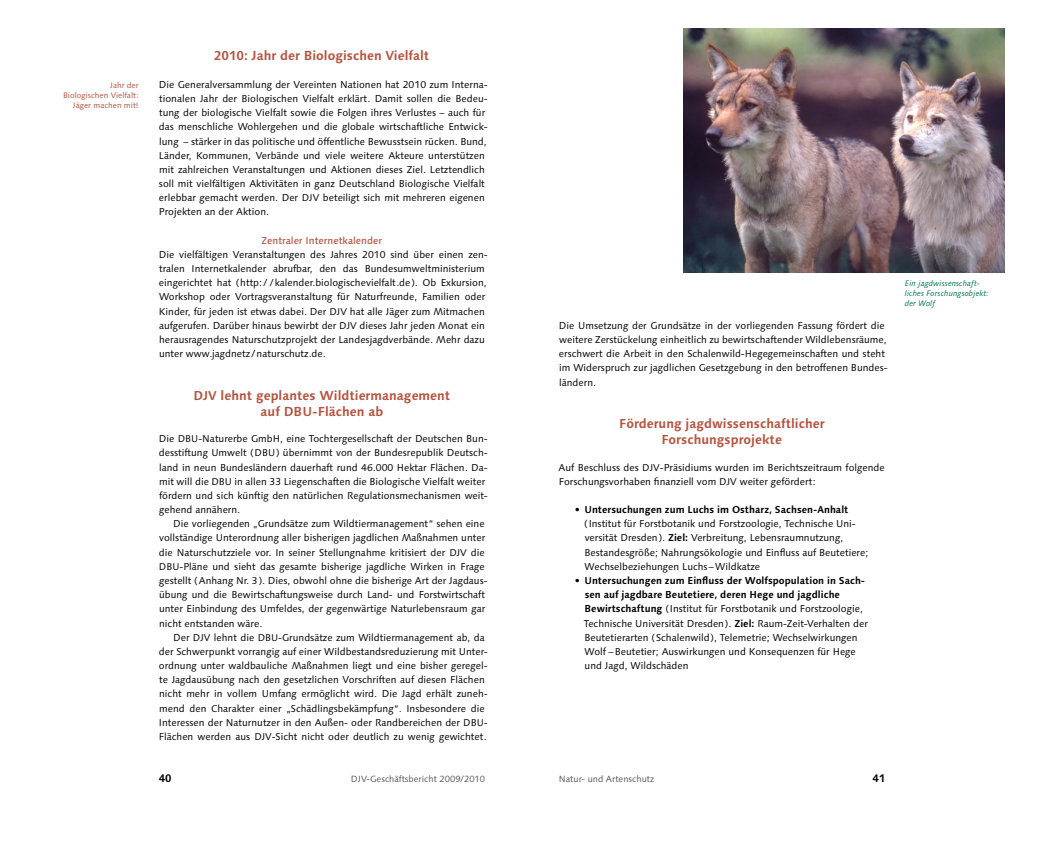
<style>
.page{position:relative;width:1044px;height:842px;background:#fff}
.page>*{position:absolute;margin:0;border:0;box-sizing:border-box;transform-origin:0 0}
.t1{font:700 13px/16px "Linotype Syntax";color:#b5543f;text-align:center}
.t2{font:700 11px "Linotype Syntax";color:#000}
.t3{font:10px/14.2px "Linotype Syntax";color:#000}
.t4{font:700 10px "Linotype Syntax";color:#000}
.t5{font:500 10px "Linotype Syntax";color:#b5543f}
.t6{font:9px "Linotype Syntax";color:#58585a}
.t7{font:italic 8px/10px "Linotype Syntax";color:#007456}
.t8{font:8px/10px "Linotype Syntax";color:#b5543f;text-align:right}
.s1{font-size:9.8px}
.s2{font-size:12.8px}
.s3{font-weight:700}
</style>
<div class="page">
<img style="left:683px;top:28px;width:320px;height:244px">
<p class="t8" style="left:63px;top:80px;width:77px">Jahr der<br>Biologischen Vielfalt:<br>Jäger machen mit!</p>
<h1 class="t1" style="left:214px;top:47px;width:217px">2010: Jahr der Biologischen Vielfalt</h1>
<p class="t3" style="left:159px;top:77px;width:330px">Die Generalversammlung der Vereinten Nationen hat 2010 zum Interna&shy;tionalen Jahr der Biologischen Vielfalt erklärt. Damit sollen die Bedeu&shy;tung der biologische Vielfalt sowie die Folgen ihres Verlustes – auch für das menschliche Wohlergehen und die globale wirtschaftliche Entwick&shy;lung – stärker in das politische und öffentliche Bewusstsein rücken. Bund, Länder, Kommunen, Verbände und viele weitere Akteure unterstützen mit zahlreichen Veranstaltungen und Aktionen dieses Ziel. Letztendlich soll mit vielfältigen Aktivitäten in ganz Deutschland Biologische Vielfalt erlebbar gemacht werden. Der <span class="s1">DJV</span> beteiligt sich mit mehreren eigenen Projekten an der Aktion.</p>
<p class="t5" style="left:261px;top:234px;width:122px">Zentraler Internetkalender</p>
<p class="t3" style="left:159px;top:248px;width:330px">Die vielfältigen Veranstaltungen des Jahres 2010 sind über einen zen&shy;tralen Internetkalender abrufbar, den das Bundesumweltministerium eingerichtet hat (http:/ /kalender.biologischevielfalt.de). Ob Exkursion, Workshop oder Vortragsveranstaltung für Naturfreunde, Familien oder Kinder, für jeden ist etwas dabei. Der <span class="s1">DJV</span> hat alle Jäger zum Mitmachen aufgerufen. Darüber hinaus bewirbt der <span class="s1">DJV</span> dieses Jahr jeden Monat ein herausragendes Naturschutzprojekt der Landesjagdverbände. Mehr dazu unter www.jagdnetz /naturschutz.de.</p>
<h1 class="t1" style="left:193px;top:387px;width:258px"><span class="s2">DJV</span> lehnt geplantes Wildtiermanagement auf DBU-Flächen ab</h1>
<p class="t3" style="left:159px;top:432px;width:330px">Die <span class="s1">DBU</span>-Naturerbe GmbH, eine Tochtergesellschaft der Deutschen Bun&shy;desstiftung Umwelt (<span class="s1">DBU</span>) übernimmt von der Bundesrepublik Deutsch&shy;land in neun Bundesländern dauerhaft rund 46.000 Hektar Flächen. Da&shy;mit will die <span class="s1">DBU</span> in allen 33 Liegenschaften die Biologische Vielfalt weiter fördern und sich künftig den natürlichen Regulationsmechanismen weit&shy;gehend annähern.</p>
<p class="t3" style="left:159px;top:517px;width:330px;text-indent:14px">Die vorliegenden „Grundsätze zum Wildtiermanagement“ sehen eine vollständige Unterordnung aller bisherigen jagdlichen Maßnahmen unter die Naturschutzziele vor. In seiner Stellungnahme kritisiert der <span class="s1">DJV</span> die <span class="s1">DBU</span>-Pläne und sieht das gesamte bisherige jagdliche Wirken in Frage gestellt (Anhang Nr. 3). Dies, obwohl ohne die bisherige Art der Jagdaus&shy;übung und die Bewirtschaftungsweise durch Land- und Forstwirtschaft unter Einbindung des Umfeldes, der gegenwärtige Naturlebensraum gar nicht entstanden wäre.</p>
<p class="t3" style="left:159px;top:630px;width:330px;text-indent:14px">Der <span class="s1">DJV</span> lehnt die <span class="s1">DBU</span>-Grundsätze zum Wildtiermanagement ab, da der Schwerpunkt vorrangig auf einer Wildbestandsreduzierung mit Unter&shy;ordnung unter waldbauliche Maßnahmen liegt und eine bisher geregel&shy;te Jagdausübung nach den gesetzlichen Vorschriften auf diesen Flächen nicht mehr in vollem Umfang ermöglicht wird. Die Jagd erhält zuneh&shy;mend den Charakter einer „Schädlingsbekämpfung“. Insbesondere die Interessen der Naturnutzer in den Außen- oder Randbereichen der <span class="s1">DBU</span>-Flächen werden aus <span class="s1">DJV</span>-Sicht nicht oder deutlich zu wenig gewichtet.</p>
<p class="t3" style="left:559px;top:318px;width:330px">Die Umsetzung der Grundsätze in der vorliegenden Fassung fördert die weitere Zerstückelung einheitlich zu bewirtschaftender Wildlebensräume, erschwert die Arbeit in den Schalenwild-Hegegemeinschaften und steht im Widerspruch zur jagdlichen Gesetzgebung in den betroffenen Bundes&shy;ländern.</p>
<h1 class="t1" style="left:619px;top:415px;width:207px">Förderung jagdwissenschaftlicher<br>Forschungsprojekte</h1>
<p class="t3" style="left:558px;top:460px;width:327px">Auf Beschluss des <span class="s1">DJV</span>-Präsidiums wurden im Berichtszeitraum folgende<br>Forschungsvorhaben finanziell vom <span class="s1">DJV</span> weiter gefördert:</p>
<p class="t4" style="left:574px;top:503px;width:275px">• Untersuchungen zum Luchs im Ostharz, Sachsen-Anhalt</p>
<p class="t3" style="left:584px;top:517px;width:285px">(Institut für Forstbotanik und Forstzoologie, Technische Uni&shy;versität Dresden). <span class="s3">Ziel:</span> Verbreitung, Lebensraumnutzung, Bestandesgröße; Nahrungsökologie und Einfluss auf Beutetiere; Wechselbeziehungen Luchs –Wildkatze</p>
<p class="t3" style="left:583px;top:573px;width:286px;text-indent:-9px"><span class="s3">• Untersuchungen zum Einfluss der Wolfspopulation in Sach&shy;sen auf jagdbare Beutetiere, deren Hege und jagdliche Bewirtschaftung</span> (Institut für Forstbotanik und Forstzoologie, Technische Universität Dresden). <span class="s3">Ziel:</span> Raum-Zeit-Verhalten der Beutetierarten (Schalenwild), Telemetrie; Wechselwirkungen Wolf –Beutetier; Auswirkungen und Konsequenzen für Hege und Jagd, Wildschäden</p>
<p class="t2" style="left:159px;top:772px;width:14px">40</p>
<p class="t6" style="left:351px;top:774px;width:136px">DJV-Geschäftsbericht 2009/2010</p>
<p class="t6" style="left:558px;top:774px;width:97px">Natur- und Artenschutz</p>
<p class="t2" style="left:872px;top:772px;width:14px">41</p>
<p class="t7" style="left:904px;top:279px;width:85px">Ein jagdwissenschaft&shy;liches Forschungsobjekt: der Wolf</p>
</div>
